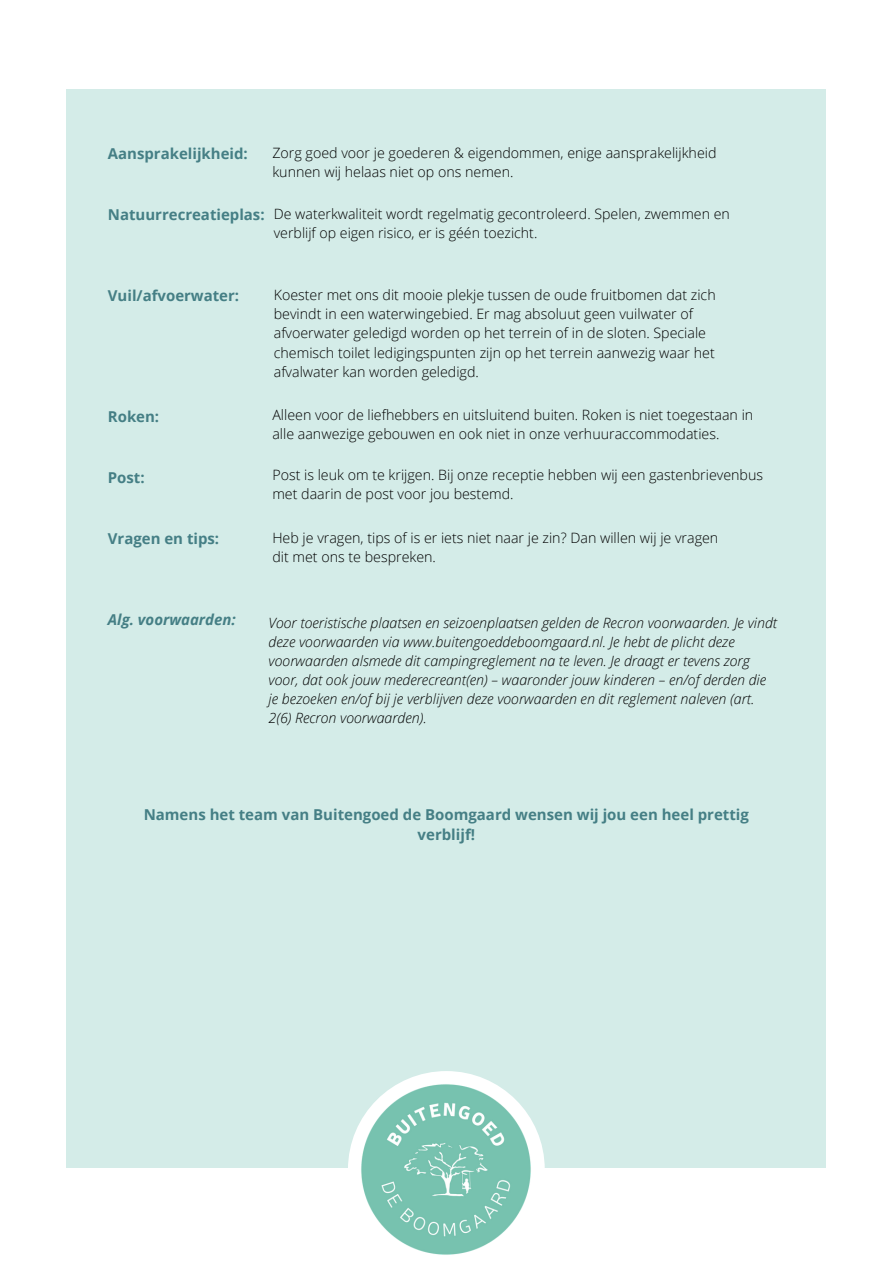
<style>
.page{position:relative;width:893px;height:1264px;background:#fff}
.page>*{position:absolute;margin:0;border:0;box-sizing:border-box;transform-origin:0 0}
.t1{font:700 15px/20.2px "Open Sans";color:#457f85;text-align:center}
.t2{font:italic 700 15px "Open Sans";color:#457f85}
.t3{font:300 14.25px/19px "Open Sans";color:#000}
.t4{font:italic 300 14.1px/19px "Open Sans";color:#000}
.t5{font:300 14.1px/18.9px "Open Sans";color:#000}
</style>
<div class="page">
<div style="left:66px;top:89px;width:759px;height:1078px;background:#d4ece8"></div>
<svg style="left:348px;top:1071px;width:196px;height:96px"></svg>
<img style="left:353px;top:1076px;width:186px;height:179px">
<p class="t1" style="left:108px;top:143px;width:141px">Aansprakelijkheid:</p>
<p class="t3" style="left:272px;top:143px;width:445px">Zorg goed voor je goederen &amp; eigendommen, enige aansprakelijkheid kunnen wij helaas niet op ons nemen.</p>
<p class="t1" style="left:108px;top:204px;width:158px">Natuurrecreatieplas:</p>
<p class="t5" style="left:274px;top:204px;width:457px">De waterkwaliteit wordt regelmatig gecontroleerd. Spelen, zwemmen en verblijf op eigen risico, er is géén toezicht.</p>
<p class="t1" style="left:108px;top:285px;width:133px">Vuil/afvoerwater:</p>
<p class="t1" style="left:108px;top:406px;width:53px">Roken:</p>
<p class="t1" style="left:108px;top:467px;width:38px">Post:</p>
<p class="t1" style="left:108px;top:528px;width:113px">Vragen en tips:</p>
<p class="t3" style="left:274px;top:285px;width:443px">Koester met ons dit mooie plekje tussen de oude fruitbomen dat zich bevindt in een waterwingebied. Er mag absoluut geen vuilwater of afvoerwater geledigd worden op het terrein of in de sloten. Speciale chemisch toilet ledigingspunten zijn op het terrein aanwezig waar het afvalwater kan worden geledigd.</p>
<p class="t3" style="left:272px;top:404px;width:482px">Alleen voor de liefhebbers en uitsluitend buiten. Roken is niet toegestaan in alle aanwezige gebouwen en ook niet in onze verhuuraccommodaties.</p>
<p class="t3" style="left:272px;top:465px;width:492px">Post is leuk om te krijgen. Bij onze receptie hebben wij een gastenbrievenbus met daarin de post voor jou bestemd.</p>
<p class="t3" style="left:272px;top:528px;width:447px">Heb je vragen, tips of is er iets niet naar je zin? Dan willen wij je vragen dit met ons te bespreken.</p>
<p class="t2" style="left:108px;top:609px;width:129px">Alg. voorwaarden:</p>
<p class="t4" style="left:268px;top:612px;width:510px">Voor toeristische plaatsen en seizoenplaatsen gelden de Recron voorwaarden. Je vindt deze voorwaarden via www.buitengoeddeboomgaard.nl. Je hebt de plicht deze voorwaarden alsmede dit campingreglement na te leven. Je draagt er tevens zorg voor, dat ook jouw mederecreant(en) – waaronder jouw kinderen – en/of derden die je bezoeken en/of bij je verblijven deze voorwaarden en dit reglement naleven (art.<br>2(6) Recron voorwaarden).</p>
<p class="t1" style="left:144px;top:804px;width:606px">Namens het team van Buitengoed de Boomgaard wensen wij jou een heel prettig verblijf!</p>
</div>
